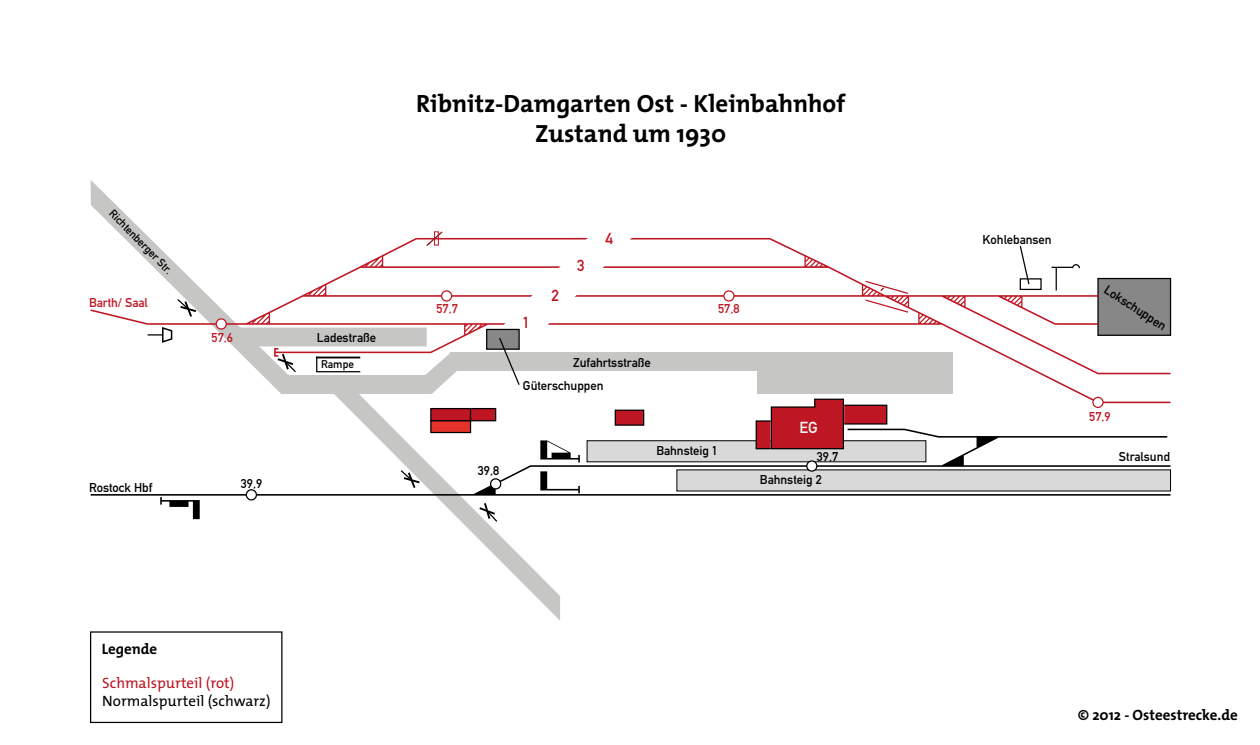
<style>
.page{position:relative;width:1260px;height:745px;background:#fff}
.page>*{position:absolute;margin:0;border:0;box-sizing:border-box;transform-origin:0 0}
.t1{font:700 25px/30px "The Mix";color:#000;text-align:center}
.t2{font:15.75px "DIN 1451 Mittelschrift DB Regular";color:#be1622}
.t3{font:15.75px "DIN 1451 Mittelschrift DB Regular";color:#f5f5f5}
.t4{font:700 15px "The Mix";color:#000}
.t5{font:15px "The Mix";color:#000}
.t6{font:15px "The Mix";color:#be1622}
.t7{font:12.62px "DIN 1451 Mittelschrift DB Regular";color:#000}
.t8{font:12.62px "DIN 1451 Mittelschrift DB Regular";color:#be1622}
.t9{font:12.62px "DIN 1451 Mittelschrift Regular";color:#000}
.t10{font:12.62px "DIN 1451 Mittelschrift Regular";color:#be1622}
.t11{font:11px "DIN 1451 Mittelschrift DB Regular";color:#000}
</style>
<div class="page">
<svg style="left:91px;top:180px;width:58px;height:58px"></svg>
<svg style="left:333px;top:403px;width:227px;height:217px"></svg>
<div style="left:430px;top:419px;width:41px;height:14px;background:#e5332b;border:1px solid #000"></div>
<div style="left:430px;top:407px;width:41px;height:14px;background:#be1622;border:1px solid #000"></div>
<svg style="left:770px;top:403px;width:75px;height:25px;background:#b72933"></svg>
<div style="left:756px;top:420px;width:15px;height:29px;background:#be1622"></div>
<div style="left:844px;top:404px;width:43px;height:20px;background:#be1622;border:1px solid #000"></div>
<svg style="left:91px;top:428px;width:1080px;height:67px"></svg>
<svg style="left:399px;top:468px;width:23px;height:22px"></svg>
<svg style="left:477px;top:500px;width:22px;height:23px"></svg>
<div style="left:677px;top:469px;width:494px;height:22px;background:#d9d9d9"></div>
<div style="left:470px;top:407px;width:26px;height:14px;background:#be1622;border:1px solid #000"></div>
<div style="left:615px;top:409px;width:29px;height:16px;background:#be1622;border:1px solid #000"></div>
<svg style="left:540px;top:440px;width:40px;height:22px"></svg>
<svg style="left:540px;top:471px;width:40px;height:22px"></svg>
<svg style="left:160px;top:497px;width:40px;height:22px"></svg>
<div style="left:246px;top:489px;width:10px;height:10px;background:#fff;border-radius:50%"></div>
<div style="left:246px;top:489px;width:11px;height:11px;border:1px solid #000;border-radius:50%"></div>
<div style="left:491px;top:478px;width:10px;height:10px;background:#fff;border-radius:50%"></div>
<div style="left:490px;top:478px;width:11px;height:11px;border:1px solid #000;border-radius:50%"></div>
<div style="left:807px;top:460px;width:10px;height:11px;background:#fff;border-radius:50%"></div>
<div style="left:806px;top:460px;width:11px;height:11px;border:1px solid #000;border-radius:50%"></div>
<svg style="left:90px;top:238px;width:1081px;height:165px"></svg>
<svg style="left:427px;top:231px;width:16px;height:14px"></svg>
<div style="left:216px;top:319px;width:10px;height:10px;background:#fff;border-radius:50%"></div>
<div style="left:216px;top:318px;width:11px;height:11px;border:1px solid #be1622;border-radius:50%"></div>
<div style="left:442px;top:291px;width:10px;height:10px;background:#fff;border-radius:50%"></div>
<div style="left:441px;top:290px;width:11px;height:11px;border:1px solid #be1622;border-radius:50%"></div>
<svg style="left:1093px;top:397px;width:10px;height:10px"></svg>
<div style="left:1092px;top:396px;width:12px;height:12px;border:1px solid #be1622;border-radius:50%"></div>
<div style="left:724px;top:291px;width:10px;height:10px;background:#fff;border-radius:50%"></div>
<div style="left:723px;top:290px;width:12px;height:11px;border:1px solid #be1622;border-radius:50%"></div>
<div style="left:486px;top:328px;width:34px;height:21px;background:#878787;border:1px solid #000"></div>
<svg style="left:498px;top:237px;width:140px;height:149px"></svg>
<p class="t11" style="left:116px;top:207px;width:86px;rotate:46deg">Richtenberger Str.</p>
<p class="t8" style="left:89px;top:295px;width:60px">Barth/ Saal</p>
<p class="t10" style="left:212px;top:330px;width:23px">57,6</p>
<p class="t7" style="left:89px;top:479px;width:65px">Rostock Hbf</p>
<p class="t9" style="left:241px;top:475px;width:23px">39,9</p>
<p class="t7" style="left:317px;top:330px;width:61px">Ladestraße</p>
<p class="t11" style="left:321px;top:357px;width:34px">Rampe</p>
<h1 class="t1" style="left:416px;top:88px;width:431px">Ribnitz-Damgarten Ost - Kleinbahnhof<br>Zustand um 1930</h1>
<p class="t2" style="left:551px;top:286px;width:9px">2</p>
<p class="t2" style="left:577px;top:256px;width:9px">3</p>
<p class="t2" style="left:605px;top:228px;width:9px">4</p>
<p class="t8" style="left:437px;top:301px;width:23px">57,7</p>
<p class="t8" style="left:718px;top:301px;width:23px">57,8</p>
<p class="t2" style="left:523px;top:312px;width:7px">1</p>
<p class="t7" style="left:573px;top:354px;width:79px">Zufahrtsstraße</p>
<p class="t7" style="left:523px;top:378px;width:82px">Güterschuppen</p>
<p class="t9" style="left:478px;top:463px;width:23px">39,8</p>
<p class="t7" style="left:656px;top:443px;width:62px">Bahnsteig 1</p>
<p class="t3" style="left:800px;top:418px;width:20px">EG</p>
<p class="t9" style="left:817px;top:448px;width:23px">39,7</p>
<p class="t7" style="left:760px;top:471px;width:63px">Bahnsteig 2</p>
<p class="t4" style="left:102px;top:636px;width:57px">Legende</p>
<p class="t6" style="left:102px;top:670px;width:134px">Schmalspurteil (rot)</p>
<p class="t5" style="left:102px;top:688px;width:170px">Normalspurteil (schwarz)</p>
<p class="t7" style="left:983px;top:231px;width:71px">Kohlebansen</p>
<p class="t7" style="left:1109px;top:282px;width:73px;rotate:33deg">Lokschuppen</p>
<p class="t10" style="left:1089px;top:409px;width:23px">57,9</p>
<p class="t7" style="left:1119px;top:448px;width:53px">Stralsund</p>
<p class="t4" style="left:1078px;top:702px;width:162px">© 2012 - Osteestrecke.de</p>
</div>
